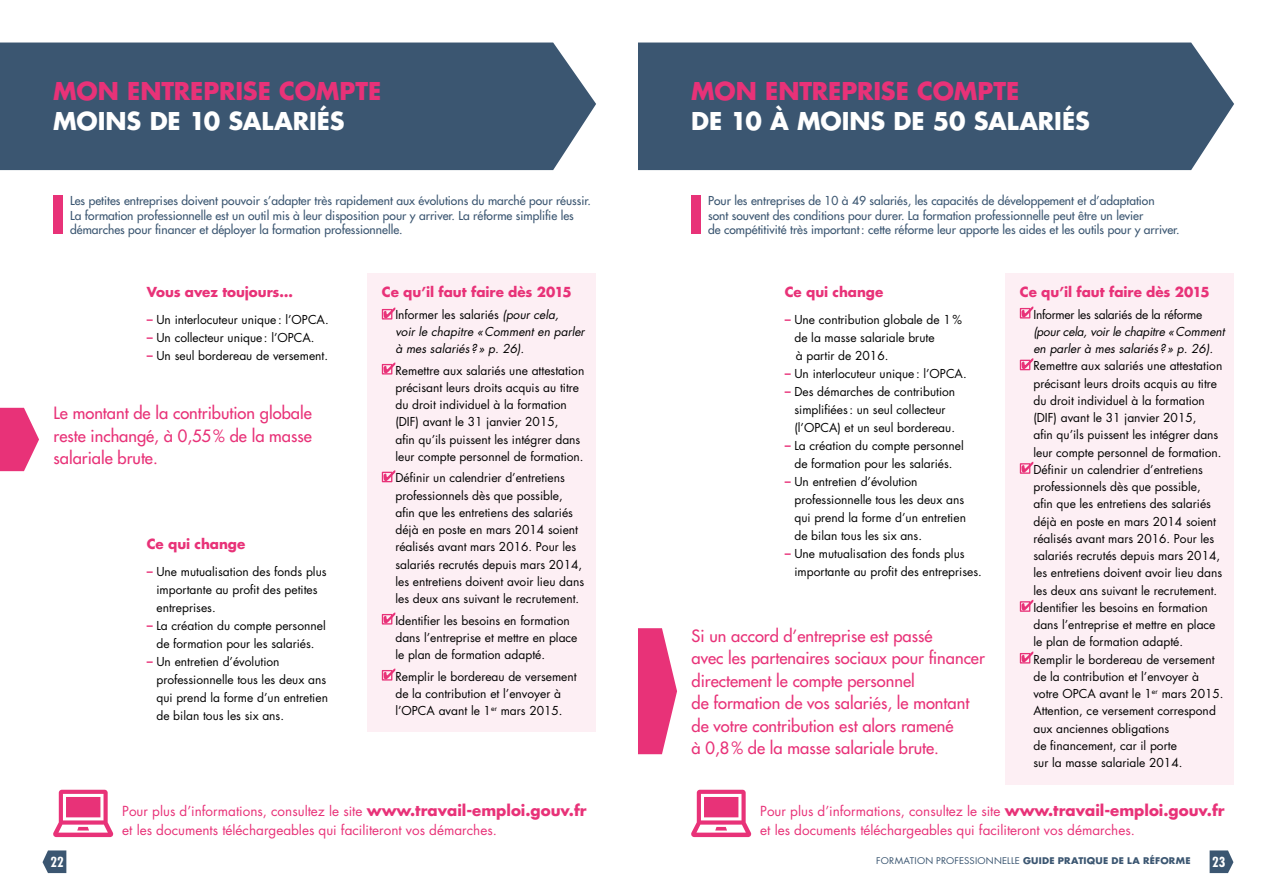
<style>
.page{position:relative;width:1276px;height:893px;background:#fff}
.page>*{position:absolute;margin:0;border:0;box-sizing:border-box;transform-origin:0 0}
.t1{font:700 24px "Futura LT";letter-spacing:-.005em;color:#fff}
.t2{font:700 24px "Futura LT";letter-spacing:-.005em;color:#e83278}
.t3{font:16.5px/22.5px "Futura LT";color:#e83278;text-align:justify}
.t4{font:13.5px/18.5px "Futura LT";color:#e83278}
.t5{font:700 13.5px "Futura LT";letter-spacing:-.005em;color:#e83278}
.t6{font:700 condensed 13.5px "Futura LT";color:#fff}
.t7{font:12px/17.2px "Futura LT";color:#000}
.t8{font:12px/14.4px "Futura LT";color:#3b5671}
.t9{font:italic 12px/17.2px "Futura LT";color:#000}
.t10{font:12px "Futura LT";letter-spacing:-.02em;color:#000}
.t11{font:9px "Futura LT";letter-spacing:.02em;color:#3b5671;scale:1.05 1}
.s1{font-weight:800;color:#e83278}
.s2{font-style:normal}
.s3{font-weight:700;font-size:15px}
.s4{font-weight:700}
</style>
<div class="page">
<svg style="left:1209px;top:850px;width:24px;height:23px"></svg>
<svg style="left:43px;top:850px;width:23px;height:23px"></svg>
<div style="left:367px;top:273px;width:228px;height:458px;background:#fdeff4"></div>
<div style="left:1005px;top:273px;width:228px;height:511px;background:#fdeff4"></div>
<div style="left:53px;top:196px;width:10px;height:38px;background:#e83278"></div>
<div style="left:691px;top:196px;width:10px;height:38px;background:#e83278"></div>
<div style="left:0;top:43px;width:596px;height:127px;background:#3b5671"></div>
<div style="left:638px;top:43px;width:596px;height:127px;background:#3b5671"></div>
<svg style="left:383px;top:307px;width:12px;height:11px"></svg>
<div style="left:382px;top:309px;width:10px;height:11px;border:1px solid #e83278"></div>
<svg style="left:383px;top:362px;width:12px;height:11px"></svg>
<div style="left:382px;top:364px;width:10px;height:11px;border:1px solid #e83278"></div>
<svg style="left:383px;top:470px;width:12px;height:11px"></svg>
<div style="left:382px;top:472px;width:10px;height:10px;border:1px solid #e83278"></div>
<svg style="left:384px;top:612px;width:11px;height:11px"></svg>
<div style="left:382px;top:614px;width:10px;height:11px;border:1px solid #e83278"></div>
<svg style="left:384px;top:668px;width:11px;height:11px"></svg>
<div style="left:382px;top:670px;width:10px;height:11px;border:1px solid #e83278"></div>
<svg style="left:1021px;top:306px;width:12px;height:11px"></svg>
<div style="left:1019px;top:308px;width:11px;height:11px;border:1px solid #e83278"></div>
<svg style="left:1021px;top:358px;width:12px;height:11px"></svg>
<div style="left:1019px;top:360px;width:11px;height:10px;border:1px solid #e83278"></div>
<svg style="left:1021px;top:462px;width:12px;height:11px"></svg>
<div style="left:1019px;top:463px;width:11px;height:11px;border:1px solid #e83278"></div>
<svg style="left:1021px;top:600px;width:12px;height:11px"></svg>
<div style="left:1019px;top:601px;width:11px;height:11px;border:1px solid #e83278"></div>
<svg style="left:1021px;top:651px;width:12px;height:11px"></svg>
<div style="left:1019px;top:653px;width:11px;height:11px;border:1px solid #e83278"></div>
<svg style="left:0;top:408px;width:39px;height:63px"></svg>
<svg style="left:638px;top:628px;width:39px;height:126px"></svg>
<svg style="left:53px;top:790px;width:60px;height:47px"></svg>
<svg style="left:691px;top:790px;width:60px;height:47px"></svg>
<h1 class="t2" style="left:53px;top:75px;width:329px">MON ENTREPRISE COMPTE</h1>
<h1 class="t1" style="left:53px;top:105px;width:293px">MOINS DE 10 SALARIÉS</h1>
<h1 class="t2" style="left:691px;top:75px;width:329px">MON ENTREPRISE COMPTE</h1>
<h1 class="t1" style="left:691px;top:105px;width:400px">DE 10 À MOINS DE 50 SALARIÉS</h1>
<p class="t8" style="left:70px;top:193px;width:522px">Les petites entreprises doivent pouvoir s’adapter très rapidement aux évolutions du marché pour réussir.<br>La formation professionnelle est un outil mis à leur disposition pour y arriver. La réforme simplifie les démarches pour financer et déployer la formation professionnelle.</p>
<p class="t8" style="left:708px;top:193px;width:473px">Pour les entreprises de 10 à 49 salariés, les capacités de développement et d’adaptation<br>sont souvent des conditions pour durer. La formation professionnelle peut être un levier<br>de compétitivité très important: cette réforme leur apporte les aides et les outils pour y arriver.</p>
<p class="t5" style="left:147px;top:283px;width:148px">Vous avez toujours…</p>
<p class="t7" style="left:147px;top:311px;width:183px"><span class="s1">–</span> Un interlocuteur unique: l’OPCA.</p>
<p class="t7" style="left:147px;top:329px;width:169px"><span class="s1">–</span> Un collecteur unique: l’OPCA.</p>
<p class="t7" style="left:147px;top:347px;width:183px"><span class="s1">–</span> Un seul bordereau de versement.</p>
<h2 class="t3" style="left:54px;top:402px;width:260px">Le montant de la contribution globale reste inchangé, à 0,55% de la masse salariale brute.</h2>
<p class="t5" style="left:147px;top:535px;width:100px">Ce qui change</p>
<p class="t7" style="left:156px;top:563px;width:172px;line-height:18px;text-indent:-10px"><span class="s1">–</span> Une mutualisation des fonds plus importante au profit des petites entreprises.</p>
<p class="t7" style="left:147px;top:617px;width:180px;line-height:18px;text-align:center"><span class="s1">–</span> La création du compte personnel de formation pour les salariés.</p>
<p class="t7" style="left:156px;top:653px;width:173px;line-height:18px;text-indent:-10px"><span class="s1">–</span> Un entretien d’évolution professionnelle tous les deux ans qui prend la forme d’un entretien de bilan tous les six ans.</p>
<p class="t5" style="left:382px;top:283px;width:191px">Ce qu’il faut faire dès 2015</p>
<p class="t9" style="left:395px;top:306px;width:191px"><span class="s2">Informer les salariés</span> (pour cela,<br>voir le chapitre «Comment en parler à mes salariés ?» p. 26).</p>
<p class="t7" style="left:395px;top:362px;width:190px">Remettre aux salariés une attestation précisant leurs droits acquis au titre du droit individuel à la formation (DIF) avant le 31 janvier 2015,<br>afin qu’ils puissent les intégrer dans leur compte personnel de formation.</p>
<p class="t7" style="left:395px;top:469px;width:190px">Définir un calendrier d’entretiens professionnels dès que possible, afin que les entretiens des salariés déjà en poste en mars 2014 soient réalisés avant mars 2016. Pour les salariés recrutés depuis mars 2014, les entretiens doivent avoir lieu dans les deux ans suivant le recrutement.</p>
<p class="t7" style="left:395px;top:612px;width:184px">Identifier les besoins en formation dans l’entreprise et mettre en place le plan de formation adapté.</p>
<p class="t7" style="left:395px;top:668px;width:183px">Remplir le bordereau de versement de la contribution et l’envoyer à l’OPCA avant le 1<sup>er</sup> mars 2015.</p>
<p class="t5" style="left:784px;top:283px;width:100px">Ce qui change</p>
<p class="t7" style="left:794px;top:311px;width:169px;line-height:18px;text-indent:-10px"><span class="s1">–</span> Une contribution globale de 1% de la masse salariale brute<br>à partir de 2016.</p>
<p class="t7" style="left:784px;top:365px;width:183px"><span class="s1">–</span> Un interlocuteur unique: l’OPCA.</p>
<p class="t7" style="left:794px;top:383px;width:162px;line-height:18px;text-indent:-10px"><span class="s1">–</span> Des démarches de contribution simplifiées: un seul collecteur (l’OPCA) et un seul bordereau.</p>
<p class="t7" style="left:784px;top:437px;width:180px;line-height:18px;text-align:center"><span class="s1">–</span> La création du compte personnel de formation pour les salariés.</p>
<p class="t7" style="left:794px;top:473px;width:173px;line-height:18px;text-indent:-10px"><span class="s1">–</span> Un entretien d’évolution professionnelle tous les deux ans qui prend la forme d’un entretien de bilan tous les six ans.</p>
<p class="t7" style="left:794px;top:545px;width:189px;line-height:18px;text-indent:-10px"><span class="s1">–</span> Une mutualisation des fonds plus importante au profit des entreprises.</p>
<h2 class="t3" style="left:691px;top:624px;width:295px;text-align:left">Si un accord d’entreprise est passé<br>avec les partenaires sociaux pour financer directement le compte personnel<br>de formation de vos salariés, le montant de votre contribution est alors ramené<br>à 0,8% de la masse salariale brute.</h2>
<p class="t5" style="left:1019px;top:283px;width:191px">Ce qu’il faut faire dès 2015</p>
<p class="t10" style="left:1033px;top:306px;width:171px">Informer les salariés de la réforme</p>
<p class="t9" style="left:1033px;top:323px;width:193px">(pour cela, voir le chapitre «Comment en parler à mes salariés ?» p. 26).</p>
<p class="t7" style="left:1033px;top:357px;width:192px">Remettre aux salariés une attestation précisant leurs droits acquis au titre du droit individuel à la formation (DIF) avant le 31 janvier 2015,<br>afin qu’ils puissent les intégrer dans leur compte personnel de formation.<br>Définir un calendrier d’entretiens professionnels dès que possible,<br>afin que les entretiens des salariés déjà en poste en mars 2014 soient réalisés avant mars 2016. Pour les salariés recrutés depuis mars 2014, les entretiens doivent avoir lieu dans les deux ans suivant le recrutement.<br>Identifier les besoins en formation dans l’entreprise et mettre en place le plan de formation adapté.<br>Remplir le bordereau de versement de la contribution et l’envoyer à votre OPCA avant le 1<sup>er</sup> mars 2015.<br>Attention, ce versement correspond aux anciennes obligations<br>de financement, car il porte<br>sur la masse salariale 2014.</p>
<p class="t4" style="left:122px;top:802px;width:466px">Pour plus d’informations, consultez le site <span class="s3">www.travail-emploi.gouv.fr </span>et les documents téléchargeables qui faciliteront vos démarches.</p>
<p class="t4" style="left:760px;top:802px;width:466px">Pour plus d’informations, consultez le site <span class="s3">www.travail-emploi.gouv.fr </span>et les documents téléchargeables qui faciliteront vos démarches.</p>
<p class="t6" style="left:51px;top:854px;width:15px">22</p>
<p class="t11" style="left:876px;top:855px;width:301px">FORMATION PROFESSIONNELLE <span class="s4">GUIDE PRATIQUE DE LA RÉFORME</span></p>
<p class="t6" style="left:1212px;top:854px;width:15px">23</p>
</div>
